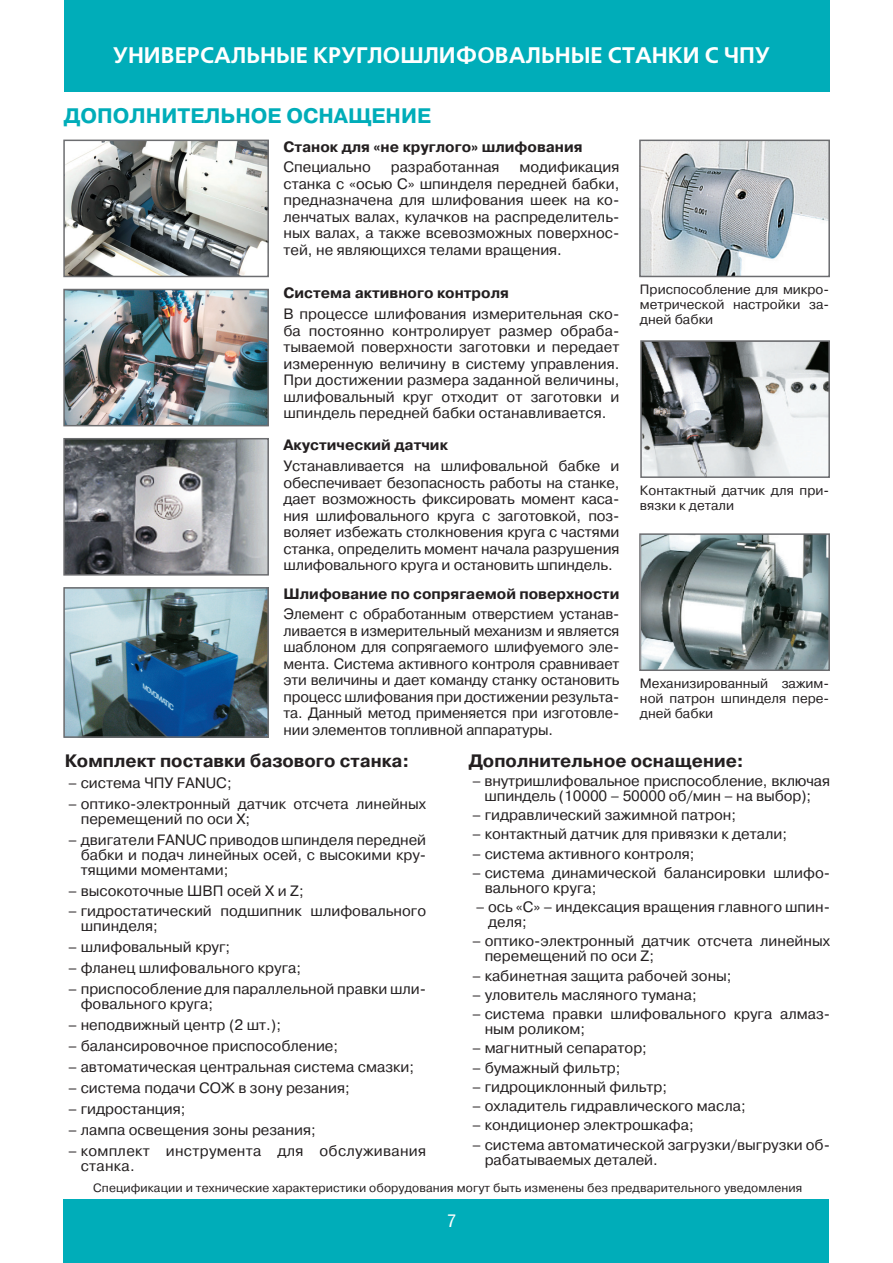
<style>
.page{position:relative;width:893px;height:1263px;background:#fff}
.page>*{position:absolute;margin:0;border:0;box-sizing:border-box;transform-origin:0 0}
.t1{font:700 22.5px "Free Set C";color:#fff}
.t2{font:700 21px "Pragmatica C";color:#00adb9}
.t3{font:700 18px "Pragmatica C";color:#231f20}
.t4{font:condensed 18px "Helvetica Neue LTCYR";color:#fff}
.t5{font:15px/16.5px "Pragmatica C";color:#231f20}
.t6{font:700 15px "Pragmatica C";color:#231f20}
.t7{font:15px/15px "Pragmatica C";letter-spacing:.02em;color:#231f20}
.t8{font:13.5px/15px "Pragmatica C";color:#231f20;text-align:justify}
.t9{font:12px "Pragmatica C";letter-spacing:.01em;color:#231f20}
</style>
<div class="page">
<div style="left:65px;top:0;width:765px;height:92px;background:#00adb9"></div>
<div style="left:64px;top:1199px;width:765px;height:64px;background:#00adb9"></div>
<img style="left:66px;top:143px;width:200px;height:131px">
<div style="left:63px;top:140px;width:206px;height:137px;border:2px solid #6c6d70"></div>
<img style="left:66px;top:292px;width:200px;height:131px">
<div style="left:63px;top:289px;width:206px;height:137px;border:2px solid #6c6d70"></div>
<img style="left:66px;top:441px;width:200px;height:132px">
<div style="left:63px;top:438px;width:206px;height:138px;border:2px solid #6c6d70"></div>
<img style="left:66px;top:590px;width:200px;height:145px">
<div style="left:63px;top:587px;width:206px;height:151px;border:2px solid #6c6d70"></div>
<img style="left:642px;top:143px;width:185px;height:131px">
<div style="left:639px;top:140px;width:191px;height:137px;border:2px solid #6c6d70"></div>
<img style="left:643px;top:343px;width:184px;height:132px">
<div style="left:640px;top:340px;width:190px;height:138px;border:2px solid #6c6d70"></div>
<img style="left:642px;top:536px;width:185px;height:132px">
<div style="left:639px;top:533px;width:191px;height:138px;border:2px solid #6c6d70"></div>
<h1 class="t1" style="left:113px;top:42px;width:658px">Универсальные круглошлифовальные станки с ЧПУ</h1>
<h2 class="t2" style="left:64px;top:104px;width:369px">ДОПОЛНИТЕЛЬНОЕ ОСНАЩЕНИЕ</h2>
<p class="t6" style="left:283px;top:138px;width:301px">Станок для «не круглого» шлифования</p>
<p class="t5" style="left:283px;top:159px;width:89px">Специально</p>
<p class="t5" style="left:391px;top:159px;width:110px">разработанная</p>
<p class="t5" style="left:283px;top:159px;width:337px;text-align:justify;text-indent:236px">модификация станка с «осью С» шпинделя передней бабки, предназначена для шлифования шеек на ко&shy;ленчатых валах, кулачков на распределитель&shy;ных валах, а также всевозможных поверхнос&shy;тей, не являющихся телами вращения.</p>
<p class="t6" style="left:283px;top:285px;width:227px">Система активного контроля</p>
<p class="t5" style="left:283px;top:306px;width:337px;text-align:justify">В процессе шлифования измерительная ско&shy;ба постоянно контролирует размер обраба&shy;тываемой поверхности заготовки и передает измеренную величину в систему управления.<br>При достижении размера заданной величины, шлифовальный круг отходит от заготовки и шпиндель передней бабки останавливается.</p>
<p class="t6" style="left:283px;top:437px;width:166px">Акустический датчик</p>
<p class="t5" style="left:283px;top:458px;width:337px;text-align:justify">Устанавливается на шлифовальной бабке и обеспечивает безопасность работы на станке, дает возможность фиксировать момент каса&shy;ния шлифовального круга c заготовкой, поз&shy;воляет избежать столкновения круга с частями станка, определить момент начала разрушения шлифовального круга и остановить шпиндель.</p>
<p class="t6" style="left:283px;top:585px;width:337px">Шлифование по сопрягаемой поверхности</p>
<p class="t5" style="left:283px;top:606px;width:337px;text-align:justify">Элемент с обработанным отверстием устанав&shy;ливается в измерительный механизм и является шаблоном для сопрягаемого шлифуемого эле&shy;мента. Система активного контроля сравнивает эти величины и дает команду станку остановить процесс шлифования при достижении результа&shy;та. Данный метод применяется при изготовле&shy;нии элементов топливной аппаратуры.</p>
<p class="t3" style="left:65px;top:751px;width:346px">Комплект поставки базового станка:</p>
<p class="t5" style="left:68px;top:774px;width:165px">– система ЧПУ FANUC;</p>
<p class="t5" style="left:81px;top:796px;width:347px;line-height:15px;text-indent:-12px">– оптико-электронный датчик отсчета линейных перемещений по оси X;</p>
<p class="t5" style="left:81px;top:832px;width:347px;line-height:15px;text-align:justify;text-indent:-12px">– двигатели FANUC приводов шпинделя передней бабки и подач линейных осей, с высокими кру&shy;тящими моментами;</p>
<p class="t5" style="left:68px;top:882px;width:237px">– высокоточные ШВП осей X и Z;</p>
<p class="t5" style="left:81px;top:904px;width:347px;line-height:15px;text-indent:-12px">– гидростатический подшипник шлифовального шпинделя;</p>
<p class="t5" style="left:68px;top:939px;width:164px">– шлифовальный круг;</p>
<p class="t5" style="left:68px;top:960px;width:234px">– фланец шлифовального круга;</p>
<p class="t5" style="left:81px;top:982px;width:347px;line-height:15px;text-indent:-12px">– приспособление для параллельной правки шли&shy;фовального круга;</p>
<p class="t5" style="left:68px;top:1017px;width:214px">– неподвижный центр (2 шт.);</p>
<p class="t5" style="left:68px;top:1038px;width:271px">– балансировочное приспособление;</p>
<p class="t5" style="left:68px;top:1059px;width:347px">– автоматическая центральная система смазки;</p>
<p class="t5" style="left:68px;top:1080px;width:283px">– система подачи СОЖ в зону резания;</p>
<p class="t5" style="left:68px;top:1101px;width:119px">– гидростанция;</p>
<p class="t5" style="left:68px;top:1122px;width:249px">– лампа освещения зоны резания;</p>
<p class="t7" style="left:81px;top:1143px;width:347px;text-indent:-12px">– комплект инструмента для обслуживания станка.</p>
<p class="t8" style="left:640px;top:282px;width:191px">Приспособление для микро&shy;метрической настройки за&shy;дней бабки</p>
<p class="t8" style="left:640px;top:483px;width:191px">Контактный датчик для при&shy;вязки к детали</p>
<p class="t8" style="left:640px;top:676px;width:191px">Механизированный зажим&shy;ной патрон шпинделя пере&shy;дней бабки</p>
<p class="t3" style="left:469px;top:751px;width:277px">Дополнительное оснащение:</p>
<p class="t5" style="left:472px;top:773px;width:359px;line-height:15px;text-align:center">– внутришлифовальное приспособление, включая шпиндель (10000 – 50000 об/мин – на выбор);</p>
<p class="t5" style="left:472px;top:807px;width:265px">– гидравлический зажимной патрон;</p>
<p class="t5" style="left:472px;top:826px;width:316px">– контактный датчик для привязки к детали;</p>
<p class="t5" style="left:472px;top:845px;width:224px">– система активного контроля;</p>
<p class="t5" style="left:485px;top:865px;width:347px;line-height:15px;text-indent:-12px">– система динамической балансировки шлифо&shy;вального круга;</p>
<p class="t5" style="left:488px;top:900px;width:343px;line-height:15px;text-indent:-12px">– ось «С» – индексация вращения главного шпин&shy;деля;</p>
<p class="t5" style="left:485px;top:934px;width:347px;line-height:15px;text-indent:-12px">– оптико-электронный датчик отсчета линейных перемещений по оси Z;</p>
<p class="t5" style="left:472px;top:967px;width:261px">– кабинетная защита рабочей зоны;</p>
<p class="t5" style="left:472px;top:987px;width:226px">– уловитель масляного тумана;</p>
<p class="t5" style="left:485px;top:1007px;width:347px;line-height:15px;text-indent:-12px">– система правки шлифовального круга алмаз&shy;ным роликом;</p>
<p class="t5" style="left:472px;top:1040px;width:176px">– магнитный сепаратор;</p>
<p class="t5" style="left:472px;top:1059px;width:150px">– бумажный фильтр;</p>
<p class="t5" style="left:472px;top:1079px;width:196px">– гидроциклонный фильтр;</p>
<p class="t5" style="left:472px;top:1098px;width:275px">– охладитель гидравлического масла;</p>
<p class="t5" style="left:472px;top:1117px;width:223px">– кондиционер электрошкафа;</p>
<p class="t5" style="left:485px;top:1137px;width:347px;line-height:15px;text-indent:-12px">– система автоматической загрузки/выгрузки об&shy;рабатываемых деталей.</p>
<p class="t9" style="left:93px;top:1181px;width:710px">Спецификации и технические характеристики оборудования могут быть изменены без предварительного уведомления</p>
<p class="t4" style="left:447px;top:1210px;width:10px">7</p>
</div>
